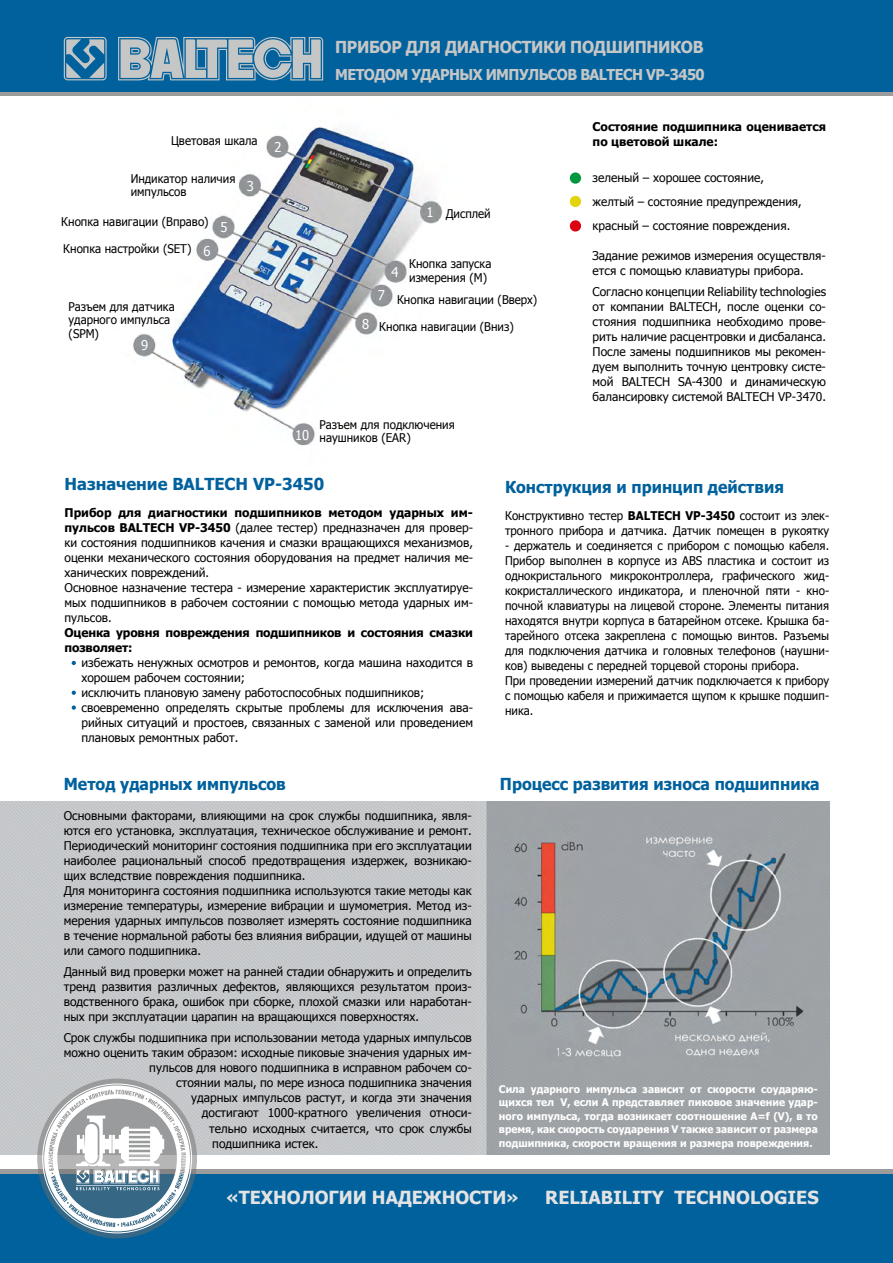
<style>
.page{position:relative;width:893px;height:1263px;background:#fff}
.page>*{position:absolute;margin:0;border:0;box-sizing:border-box;transform-origin:0 0}
.t1{font:700 18px "Tahoma";color:#e3e3e3}
.t2{font:700 16.5px "Tahoma";color:#00619d;scale:.96 1}
.t3{font:700 16.5px "Tahoma";letter-spacing:-.02em;color:#c5c6c6;scale:.96 1}
.t4{font:700 16.5px "Tahoma";color:#00619d}
.t5{font:700 15px "Tahoma";letter-spacing:-.04em;color:#c5c6c6;scale:.96 1}
.t6{font:13.5px "Tahoma";color:#fff;scale:.96 1}
.t7{font:12px/15px "Tahoma";color:#000}
.t8{font:12px/15px "Tahoma";color:#000;scale:.96 1}
.t9{font:700 12px/15px "Tahoma";letter-spacing:-.01em;color:#000}
.t10{font:700 10.5px/13.5px "Tahoma";color:#fff;text-align:justify}
.s1{font-size:13.5px;color:#fff}
.s2{font-weight:700}
</style>
<div class="page">
<img style="left:0;top:95px;width:573px;height:351px">
<svg style="left:0;top:1169px;width:893px;height:6px;background:#81929c"></svg>
<img style="left:0;top:801px;width:829px;height:353px">
<div style="left:0;top:0;width:893px;height:95px;background:#00619d"></div>
<hr style="left:0;top:92px;width:893px;height:3px;background:#9c9c9d">
<svg style="left:64px;top:37px;width:259px;height:43px"></svg>
<div style="left:0;top:1175px;width:893px;height:88px;background:#00619d"></div>
<svg style="left:37px;top:1078px;width:160px;height:160px"></svg>
<svg style="left:42px;top:1083px;width:150px;height:150px"></svg>
<svg style="left:72px;top:661px;width:4px;height:4px"></svg>
<svg style="left:72px;top:691px;width:4px;height:4px"></svg>
<svg style="left:72px;top:705px;width:4px;height:5px"></svg>
<div style="left:570px;top:172px;width:11px;height:12px;background:#00973f;border-radius:50%"></div>
<div style="left:570px;top:196px;width:11px;height:11px;background:#e3d40f;border-radius:50%"></div>
<div style="left:570px;top:220px;width:11px;height:12px;background:#dc0110;border-radius:50%"></div>
<p class="t8" style="left:171px;top:132px;width:92px">Цветовая шкала</p>
<p class="t8" style="left:131px;top:171px;width:111px;line-height:13.5px">Индикатор наличия импульсов</p>
<p class="t8" style="left:61px;top:213px;width:155px">Кнопка навигации (Вправо)</p>
<p class="t8" style="left:63px;top:240px;width:135px">Кнопка настройки (SET)</p>
<p class="t6" style="left:204px;top:242px;width:9px">6</p>
<p class="t6" style="left:221px;top:218px;width:9px">5</p>
<p class="t6" style="left:247px;top:177px;width:9px">3</p>
<p class="t8" style="left:69px;top:299px;width:112px;line-height:13.5px">Разъем для датчика ударного импульса (SPM)</p>
<p class="t6" style="left:141px;top:336px;width:9px">9</p>
<h2 class="t3" style="left:335px;top:36px;width:385px">ПРИБОР ДЛЯ ДИАГНОСТИКИ ПОДШИПНИКОВ</h2>
<p class="t5" style="left:335px;top:64px;width:387px">МЕТОДОМ УДАРНЫХ ИМПУЛЬСОВ BALTECH VP-3450</p>
<p class="t6" style="left:275px;top:139px;width:9px">2</p>
<p class="t8" style="left:427px;top:205px;width:68px"><span class="s1">1</span> Дисплей</p>
<p class="t6" style="left:362px;top:315px;width:9px">8</p>
<p class="t6" style="left:391px;top:263px;width:9px">4</p>
<p class="t8" style="left:409px;top:257px;width:87px;line-height:13.5px">Кнопка запуска измерения (M)</p>
<p class="t6" style="left:378px;top:286px;width:9px">7</p>
<p class="t8" style="left:397px;top:292px;width:148px">Кнопка навигации (Вверх)</p>
<p class="t8" style="left:379px;top:318px;width:142px">Кнопка навигации (Вниз)</p>
<p class="t6" style="left:295px;top:426px;width:16px">10</p>
<p class="t8" style="left:320px;top:417px;width:142px;line-height:13.5px">Разъем для подключения наушников (EAR)</p>
<p class="t9" style="left:593px;top:118px;width:235px">Состояние подшипника оценивается по цветовой шкале:</p>
<p class="t7" style="left:593px;top:165px;width:211px;line-height:24px">зеленый – хорошее состояние, желтый – состояние предупреждения, красный – состояние повреждения.</p>
<p class="t7" style="left:593px;top:247px;width:235px">Задание режимов измерения осуществля&shy;ется с помощью клавиатуры прибора.</p>
<p class="t7" style="left:593px;top:283px;width:235px;text-align:justify">Согласно концепции Reliability technologies от компании BALTECH, после оценки со&shy;стояния подшипника необходимо прове&shy;рить наличие расцентровки и дисбаланса.<br>После замены подшипников мы рекомен&shy;дуем выполнить точную центровку систе&shy;мой BALTECH SA-4300 и динамическую балансировку системой BALTECH VP-3470.</p>
<h2 class="t4" style="left:65px;top:472px;width:261px">Назначение BALTECH VP-3450</h2>
<p class="t7" style="left:65px;top:504px;width:410px"><span class="s2">Прибор для диагностики подшипников методом ударных им&shy;пульсов BALTECH VP-3450</span> (далее тестер) предназначен для провер&shy;ки состояния подшипников качения и смазки вращающихся механизмов, оценки механического состояния оборудования на предмет наличия ме&shy;ханических повреждений.<br>Основное назначение тестера - измерение характеристик эксплуатируе&shy;мых подшипников в рабочем состоянии с помощью метода ударных им&shy;пульсов.</p>
<p class="t9" style="left:65px;top:624px;width:410px">Оценка уровня повреждения подшипников и состояния смазки позволяет:</p>
<p class="t7" style="left:82px;top:654px;width:393px">избежать ненужных осмотров и ремонтов, когда машина находится в хорошем рабочем состоянии;<br>исключить плановую замену работоспособных подшипников; своевременно определять скрытые проблемы для исключения ава&shy;рийных ситуаций и простоев, связанных с заменой или проведением плановых ремонтных работ.</p>
<h2 class="t2" style="left:64px;top:772px;width:233px">Метод ударных импульсов</h2>
<p class="t7" style="left:64px;top:808px;width:410px">Основными факторами, влияющими на срок службы подшипника, явля&shy;ются его установка, эксплуатация, техническое обслуживание и ремонт.<br>Периодический мониторинг состояния подшипника при его эксплуатации наиболее рациональный способ предотвращения издержек, возникаю&shy;щих вследствие повреждения подшипника.<br>Для мониторинга состояния подшипника используются такие методы как измерение температуры, измерение вибрации и шумометрия. Метод из&shy;мерения ударных импульсов позволяет измерять состояние подшипника в течение нормальной работы без влияния вибрации, идущей от машины или самого подшипника.</p>
<p class="t7" style="left:64px;top:964px;width:410px;text-align:justify">Данный вид проверки может на ранней стадии обнаружить и определить тренд развития различных дефектов, являющихся результатом произ&shy;водственного брака, ошибок при сборке, плохой смазки или наработан&shy;ных при эксплуатации царапин на вращающихся поверхностях.</p>
<p class="t7" style="left:64px;top:1030px;width:409px">Срок службы подшипника при использовании метода ударных импульсов</p>
<p class="t7" style="left:64px;top:1045px;width:409px">можно оценить таким образом: исходные пиковые значения ударных им-</p>
<p class="t7" style="left:149px;top:1060px;width:324px">пульсов для нового подшипника в исправном рабочем со-</p>
<p class="t7" style="left:176px;top:1075px;width:297px">стоянии малы, по мере износа подшипника значения</p>
<p class="t7" style="left:191px;top:1090px;width:282px">ударных импульсов растут, и когда эти значения</p>
<p class="t7" style="left:202px;top:1105px;width:272px">достигают 1000-кратного увеличения относи-</p>
<p class="t7" style="left:209px;top:1120px;width:264px">тельно исходных считается, что срок службы</p>
<p class="t7" style="left:212px;top:1135px;width:108px">подшипника истек.</p>
<h2 class="t2" style="left:505px;top:475px;width:292px">Конструкция и принцип действия</h2>
<p class="t8" style="left:505px;top:508px;width:339px">Конструктивно тестер <span class="s2">BALTECH VP-3450</span> состоит из элек&shy;тронного прибора и датчика. Датчик помещен в рукоятку</p>
<p class="t8" style="left:505px;top:538px;width:339px">- держатель и соединяется с прибором с помощью кабеля.<br>Прибор выполнен в корпусе из ABS пластика и состоит из однокристального микроконтроллера, графического жид&shy;кокристаллического индикатора, и пленочной пяти - кно&shy;почной клавиатуры на лицевой стороне. Элементы питания находятся внутри корпуса в батарейном отсеке. Крышка ба&shy;тарейного отсека закреплена с помощью винтов. Разъемы для подключения датчика и головных телефонов (наушни&shy;ков) выведены с передней торцевой стороны прибора.<br>При проведении измерений датчик подключается к прибору с помощью кабеля и прижимается щупом к крышке подшип&shy;ника.</p>
<h2 class="t2" style="left:500px;top:772px;width:335px">Процесс развития износа подшипника</h2>
<p class="t10" style="left:499px;top:1081px;width:320px">Сила ударного импульса зависит от скорости соударяю&shy;щихся тел V, если A представляет пиковое значение удар&shy;ного импульса, тогда возникает соотношение A=f (V), в то время, как скорость соударения V также зависит от размера подшипника, скорости вращения и размера повреждения.</p>
<h1 class="t1" style="left:226px;top:1185px;width:294px">«ТЕХНОЛОГИИ НАДЕЖНОСТИ»</h1>
<h1 class="t1" style="left:545px;top:1185px;width:275px">RELIABILITY TECHNOLOGIES</h1>
</div>
